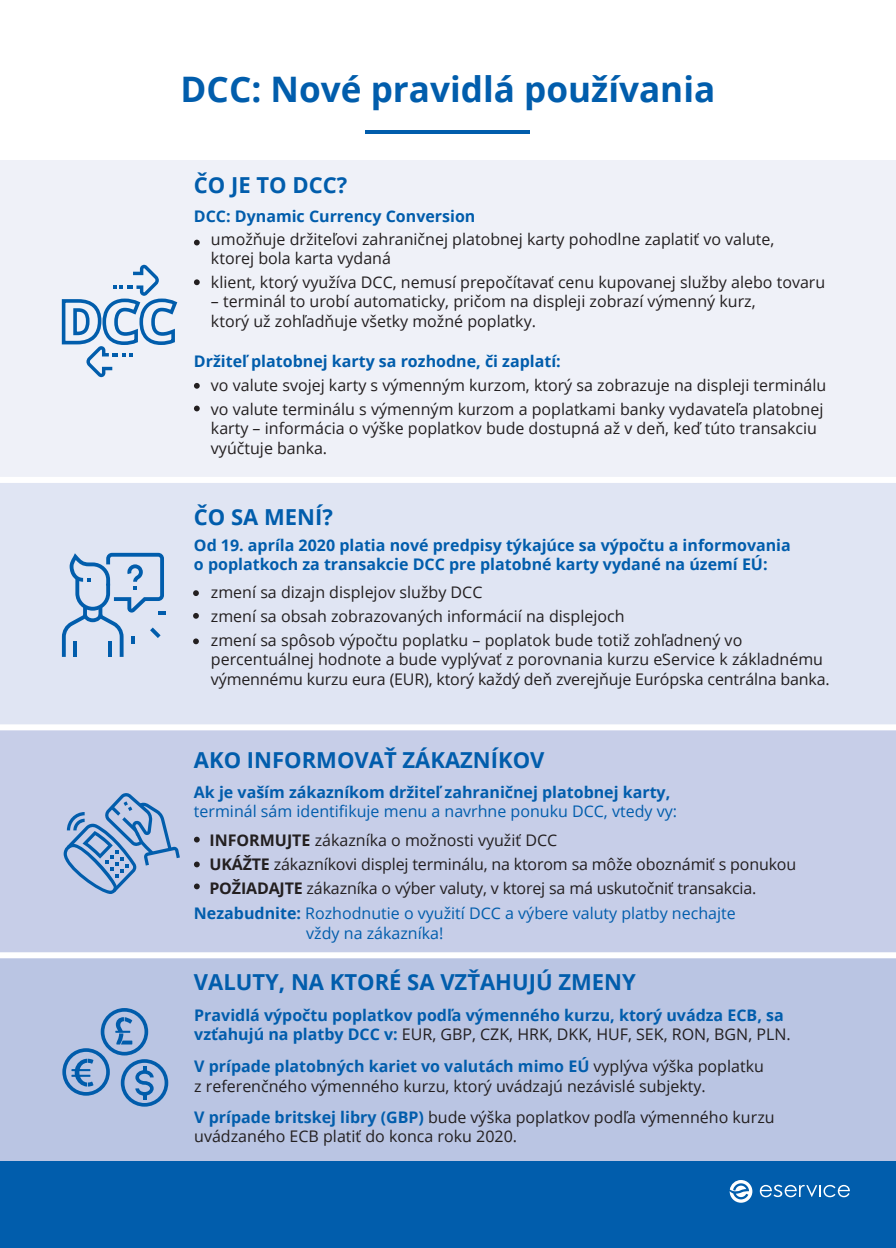
<style>
.page{position:relative;width:896px;height:1248px;background:#fff}
.page>*{position:absolute;margin:0;border:0;box-sizing:border-box;transform-origin:0 0}
.t1{font:700 35.2px "Open Sans";color:#015dac}
.t2{font:700 22px "Open Sans";color:#015dac}
.t3{font:16px/24px "Open Sans";color:#231f20}
.t4{font:700 16px/19.2px "Open Sans";color:#015dac}
.t5{font:16px "Open Sans";color:#015dac}
.s1{font-weight:700}
.s2{font-weight:400;color:#231f20}
.s3{font-weight:700;color:#015dac}
</style>
<div class="page">
<div style="left:0;top:1159px;width:896px;height:88px;background:#015dac"></div>
<svg style="left:760px;top:1184px;width:90px;height:13px"></svg>
<svg style="left:729px;top:1180px;width:23px;height:22px"></svg>
<hr style="left:366px;top:130px;width:164px;height:3px;background:#015dac">
<div style="left:0;top:480px;width:896px;height:246px;background:#e0e5f3"></div>
<div style="left:0;top:955px;width:896px;height:205px;background:#bac5e3"></div>
<div style="left:0;top:726px;width:896px;height:229px;background:#c7cee8"></div>
<div style="left:0;top:161px;width:896px;height:322px;background:#eff1f8"></div>
<svg style="left:194px;top:240px;width:6px;height:5px"></svg>
<svg style="left:194px;top:279px;width:6px;height:6px"></svg>
<svg style="left:194px;top:383px;width:6px;height:5px"></svg>
<svg style="left:194px;top:405px;width:6px;height:6px"></svg>
<svg style="left:193px;top:590px;width:6px;height:6px"></svg>
<svg style="left:193px;top:613px;width:6px;height:5px"></svg>
<svg style="left:193px;top:638px;width:6px;height:6px"></svg>
<svg style="left:194px;top:836px;width:6px;height:6px"></svg>
<svg style="left:194px;top:861px;width:6px;height:6px"></svg>
<svg style="left:194px;top:883px;width:6px;height:6px"></svg>
<div style="left:0;top:477px;width:896px;height:6px;background:#fff"></div>
<div style="left:0;top:724px;width:896px;height:6px;background:#fff"></div>
<div style="left:0;top:952px;width:896px;height:6px;background:#fff"></div>
<svg style="left:62px;top:553px;width:104px;height:104px"></svg>
<svg style="left:64px;top:793px;width:116px;height:100px"></svg>
<svg style="left:62px;top:1008px;width:106px;height:98px"></svg>
<svg style="left:61px;top:265px;width:117px;height:112px"></svg>
<p class="t1" style="left:181px;top:64px;width:536px">DCC: Nové pravidlá používania</p>
<p class="t2" style="left:194px;top:169px;width:155px">ČO JE TO DCC?</p>
<p class="t4" style="left:194px;top:206px;width:283px">DCC: Dynamic Currency Conversion</p>
<p class="t3" style="left:211px;top:227px;width:565px">umožňuje držiteľovi zahraničnej platobnej karty pohodlne zaplatiť vo valute,</p>
<p class="t3" style="left:211px;top:246px;width:182px">ktorej bola karta vydaná</p>
<p class="t3" style="left:211px;top:270px;width:616px">klient, ktorý využíva DCC, nemusí prepočítavať cenu kupovanej služby alebo tovaru</p>
<p class="t3" style="left:211px;top:289px;width:546px">– terminál to urobí automaticky, pričom na displeji zobrazí výmenný kurz,</p>
<p class="t3" style="left:211px;top:308px;width:326px">ktorý už zohľadňuje všetky možné poplatky.</p>
<p class="t4" style="left:194px;top:351px;width:368px">Držiteľ platobnej karty sa rozhodne, či zaplatí:</p>
<p class="t3" style="left:211px;top:373px;width:617px">vo valute svojej karty s výmenným kurzom, ktorý sa zobrazuje na displeji terminálu vo valute terminálu s výmenným kurzom a poplatkami banky vydavateľa platobnej</p>
<p class="t3" style="left:211px;top:418px;width:607px;line-height:19.2px">karty – informácia o výške poplatkov bude dostupná až v deň, keď túto transakciu vyúčtuje banka.</p>
<p class="t2" style="left:194px;top:501px;width:140px">ČO SA MENÍ?</p>
<p class="t4" style="left:194px;top:535px;width:598px">Od 19. apríla 2020 platia nové predpisy týkajúce sa výpočtu a informovania</p>
<p class="t4" style="left:194px;top:554px;width:575px">o poplatkoch za transakcie DCC pre platobné karty vydané na území EÚ:</p>
<p class="t3" style="left:211px;top:580px;width:273px">zmení sa dizajn displejov služby DCC</p>
<p class="t3" style="left:211px;top:604px;width:415px">zmení sa obsah zobrazovaných informácií na displejoch</p>
<p class="t3" style="left:211px;top:628px;width:533px">zmení sa spôsob výpočtu poplatku – poplatok bude totiž zohľadnený vo</p>
<p class="t3" style="left:211px;top:649px;width:620px;line-height:19.2px">percentuálnej hodnote a bude vyplývať z porovnania kurzu eService k základnému výmennému kurzu eura (EUR), ktorý každý deň zverejňuje Európska centrálna banka.</p>
<p class="t2" style="left:194px;top:744px;width:352px">AKO INFORMOVAŤ ZÁKAZNÍKOV</p>
<p class="t4" style="left:194px;top:781px;width:478px">Ak je vaším zákazníkom držiteľ zahraničnej platobnej karty,</p>
<p class="t5" style="left:194px;top:799px;width:485px">terminál sám identifikuje menu a navrhne ponuku DCC, vtedy vy:</p>
<p class="t3" style="left:209px;top:827px;width:588px"><span class="s1">INFORMUJTE</span> zákazníka o možnosti využiť DCC<br><span class="s1">UKÁŽTE</span> zákazníkovi displej terminálu, na ktorom sa môže oboznámiť s ponukou<br><span class="s1">POŽIADAJTE</span> zákazníka o výber valuty, v ktorej sa má uskutočniť transakcia.</p>
<p class="t5" style="left:194px;top:902px;width:543px"><span class="s1">Nezabudnite:</span> Rozhodnutie o využití DCC a výbere valuty platby nechajte</p>
<p class="t5" style="left:306px;top:921px;width:139px">vždy na zákazníka!</p>
<p class="t2" style="left:194px;top:966px;width:443px">VALUTY, NA KTORÉ SA VZŤAHUJÚ ZMENY</p>
<p class="t4" style="left:194px;top:1004px;width:598px">Pravidlá výpočtu poplatkov podľa výmenného kurzu, ktorý uvádza ECB, sa vzťahujú na platby DCC v: <span class="s2">EUR, GBP, CZK, HRK, DKK, HUF, SEK, RON, BGN, PLN.</span></p>
<p class="t4" style="left:194px;top:1056px;width:571px">V prípade platobných kariet vo valutách mimo EÚ <span class="s2">vyplýva výška poplatku</span></p>
<p class="t3" style="left:194px;top:1073px;width:513px">z referenčného výmenného kurzu, ktorý uvádzajú nezávislé subjekty.</p>
<p class="t3" style="left:194px;top:1106px;width:582px;line-height:19.2px"><span class="s3">V prípade britskej libry (GBP)</span> bude výška poplatkov podľa výmenného kurzu uvádzaného ECB platiť do konca roku 2020.</p>
</div>
